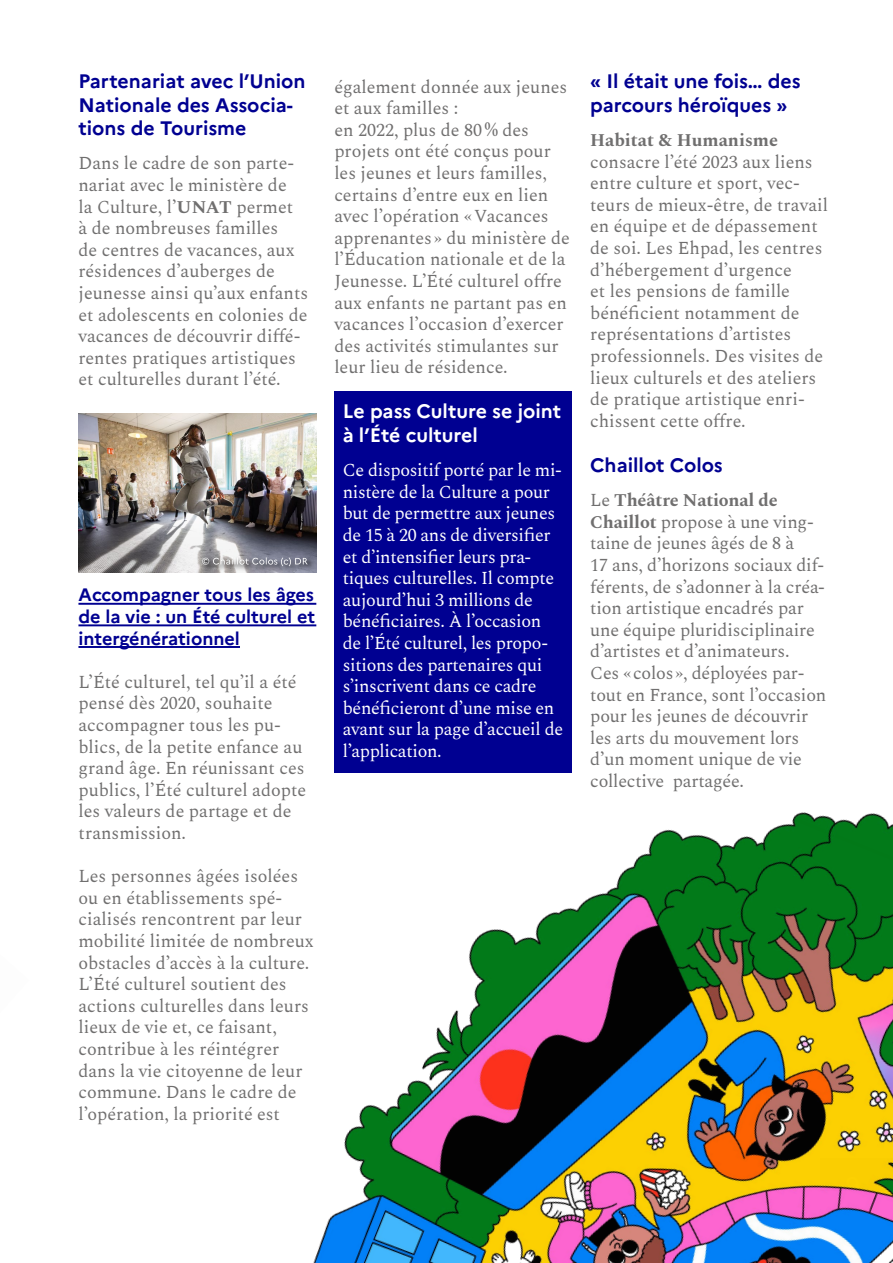
<style>
.page{position:relative;width:893px;height:1263px;background:#fff}
.page>*{position:absolute;margin:0;border:0;box-sizing:border-box;transform-origin:0 0}
.t1{font:700 19.5px/23.4px "Marianne";color:#000091}
.t2{font:700 19.5px "Marianne";color:#fff}
.t3{font:18px/21.6px "Spectral";color:#706f6f}
.t4{font:18px/21.6px "Spectral";letter-spacing:-.02em;color:#fff}
.t5{font:700 18px/21.6px "Marianne";color:#000091;text-align:justify}
.s1{font-weight:700}
</style>
<div class="page">
<div style="left:334px;top:391px;width:238px;height:382px;background:#000091"></div>
<hr style="left:78px;top:603px;width:238px;height:2px;background:#000091">
<hr style="left:78px;top:624px;width:238px;height:2px;background:#000091">
<hr style="left:78px;top:646px;width:162px;height:2px;background:#000091">
<img style="left:313px;top:812px;width:580px;height:451px">
<img style="left:78px;top:414px;width:238px;height:158px">
<div style="left:201px;top:556px;width:113px;height:17px;background:#000;opacity:.9"></div>
<svg style="left:202px;top:557px;width:106px;height:9px"></svg>
<p class="t1" style="left:78px;top:69px;width:228px">Partenariat avec l’Union<br>Nationale des Associa&shy;tions de Tourisme</p>
<p class="t3" style="left:78px;top:151px;width:231px">Dans le cadre de son parte&shy;nariat avec le ministère de<br>la Culture, l’<span class="s1">UNAT</span> permet<br>à de nombreuses familles<br>de centres de vacances, aux résidences d’auberges de jeunesse ainsi qu’aux enfants et adolescents en colonies de vacances de découvrir diffé&shy;rentes pratiques artistiques et culturelles durant l’été.</p>
<p class="t5" style="left:78px;top:584px;width:238px">Accompagner tous les âges de la vie : un Été culturel et intergénérationnel</p>
<p class="t3" style="left:78px;top:670px;width:229px">L’Été culturel, tel qu’il a été pensé dès 2020, souhaite accompagner tous les pu&shy;blics, de la petite enfance au grand âge. En réunissant ces publics, l’Été culturel adopte les valeurs de partage et de transmission.</p>
<p class="t3" style="left:78px;top:864px;width:237px">Les personnes âgées isolées ou en établissements spé&shy;cialisés rencontrent par leur mobilité limitée de nombreux obstacles d’accès à la culture.<br>L’Été culturel soutient des actions culturelles dans leurs lieux de vie et, ce faisant, contribue à les réintégrer dans la vie citoyenne de leur commune. Dans le cadre de l’opération, la priorité est</p>
<p class="t3" style="left:334px;top:75px;width:237px">également donnée aux jeunes et aux familles :<br>en 2022, plus de 80 % des projets ont été conçus pour les jeunes et leurs familles, certains d’entre eux en lien avec l’opération « Vacances apprenantes » du ministère de l’Éducation nationale et de la<br>Jeunesse. L’Été culturel offre aux enfants ne partant pas en vacances l’occasion d’exercer des activités stimulantes sur leur lieu de résidence.</p>
<p class="t2" style="left:343px;top:400px;width:220px">Le pass Culture se joint</p>
<p class="t2" style="left:343px;top:423px;width:137px">à l’Été culturel</p>
<p class="t4" style="left:343px;top:458px;width:222px">Ce dispositif porté par le mi&shy;nistère de la Culture a pour but de permettre aux jeunes de 15 à 20 ans de diversifier et d’intensifier leurs pra&shy;tiques culturelles. Il compte aujourd’hui 3 millions de bénéficiaires. À l’occasion de l’Été culturel, les propo&shy;sitions des partenaires qui s’inscrivent dans ce cadre bénéficieront d’une mise en avant sur la page d’accueil de l’application.</p>
<p class="t1" style="left:590px;top:69px;width:212px">« Il était une fois… des parcours héroïques »</p>
<p class="t3" style="left:590px;top:128px;width:239px"><span class="s1">Habitat &amp; Humanisme </span>consacre l’été 2023 aux liens entre culture et sport, vec&shy;teurs de mieux-être, de travail en équipe et de dépassement de soi. Les Ehpad, les centres d’hébergement d’urgence<br>et les pensions de famille bénéficient notamment de représentations d’artistes professionnels. Des visites de lieux culturels et des ateliers de pratique artistique enri&shy;chissent cette offre.</p>
<p class="t1" style="left:590px;top:453px;width:134px">Chaillot Colos</p>
<p class="t3" style="left:590px;top:488px;width:238px">Le <span class="s1">Théâtre National de<br>Chaillot</span> propose à une ving&shy;taine de jeunes âgés de 8 à<br>17 ans, d’horizons sociaux dif&shy;férents, de s’adonner à la créa&shy;tion artistique encadrés par une équipe pluridisciplinaire d’artistes et d’animateurs.<br>Ces « colos », déployées par&shy;tout en France, sont l’occasion pour les jeunes de découvrir les arts du mouvement lors d’un moment unique de vie collective partagée.</p>
</div>
